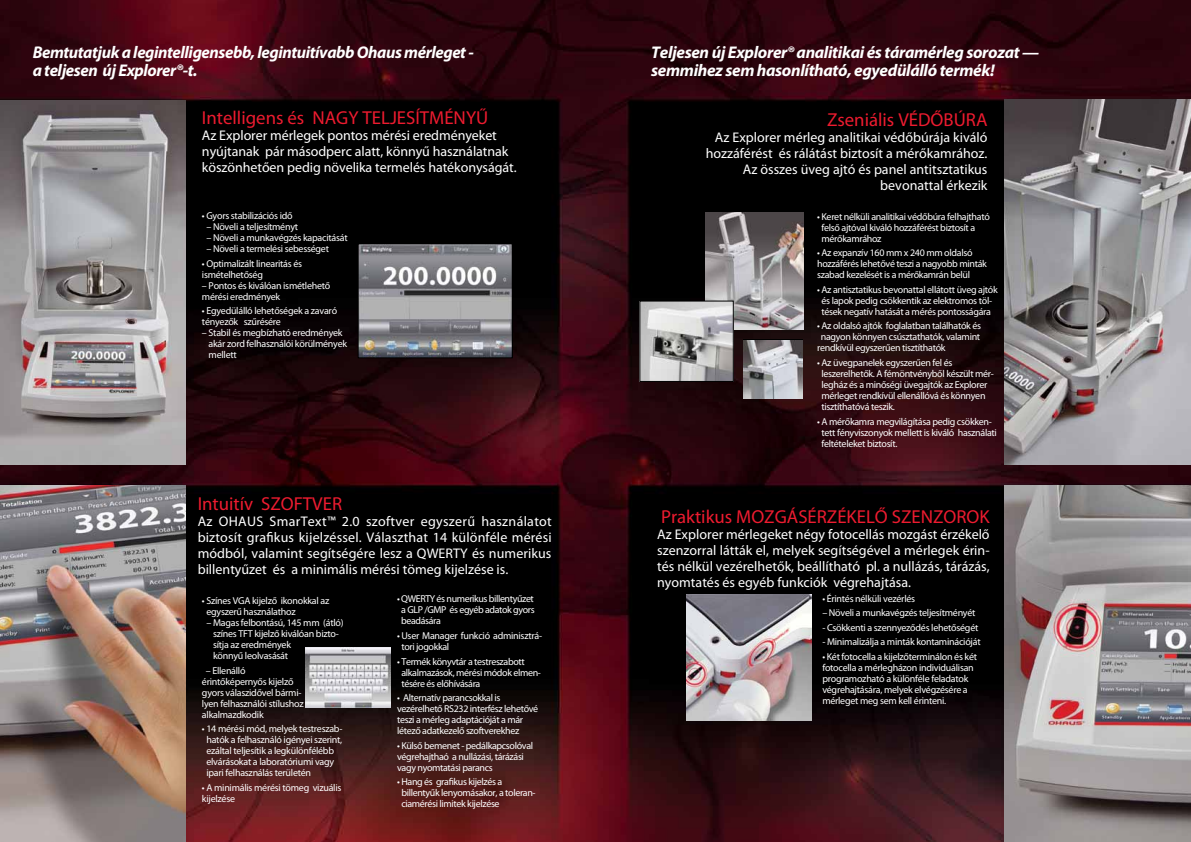
<style>
.page{position:relative;width:1191px;height:842px;background:#fff}
.page>*{position:absolute;margin:0;border:0;box-sizing:border-box;transform-origin:0 0}
.t1{font:18.8px "Myriad Pro";color:#ed1b2f}
.t2{font:italic 700 17px/18px "Myriad Pro";letter-spacing:-.02em;color:#fff}
.t3{font:14px/16px "Myriad Pro";color:#fff;text-align:justify}
.t4{font:10px/11px "Myriad Pro";letter-spacing:-.03em;color:#fff}
</style>
<div class="page">
<img style="left:0;top:0;width:1191px;height:842px">
<img style="left:1004px;top:486px;width:187px;height:356px">
<img style="left:0;top:486px;width:186px;height:356px">
<img style="left:1004px;top:100px;width:187px;height:365px">
<img style="left:360px;top:245px;width:151px;height:111px">
<div style="left:358px;top:243px;width:155px;height:115px;border:1px solid #000"></div>
<img style="left:305px;top:647px;width:85px;height:60px">
<img style="left:705px;top:212px;width:98px;height:117px">
<img style="left:641px;top:303px;width:90px;height:77px">
<img style="left:743px;top:340px;width:59px;height:59px">
<img style="left:686px;top:595px;width:125px;height:125px">
<img style="left:0;top:101px;width:186px;height:364px">
<h2 class="t2" style="left:33px;top:43px;width:442px">Bemtutatjuk a legintelligensebb, legintuitívabb Ohaus mérleget - a teljesen új Explorer®-t.</h2>
<h1 class="t1" style="left:202px;top:107px;width:288px">Intelligens és NAGY TELJESÍTMÉNYŰ</h1>
<h3 class="t3" style="left:202px;top:128px;width:316px;text-align:left">Az Explorer mérlegek pontos mérési eredményeket nyújtanak pár másodperc alatt, könnyű használatnak köszönhetően pedig növelika termelés hatékonyságát.</h3>
<p class="t4" style="left:202px;top:210px;width:92px">• Gyors stabilizációs idő</p>
<p class="t4" style="left:206px;top:221px;width:93px">– Növeli a teljesítményt</p>
<p class="t4" style="left:206px;top:232px;width:143px">– Növeli a munkavégzés kapacitását</p>
<p class="t4" style="left:206px;top:243px;width:124px">– Növeli a termelési sebességet</p>
<p class="t4" style="left:202px;top:258px;width:102px">• Optimalizált linearitás és ismételhetőség</p>
<p class="t4" style="left:202px;top:280px;width:130px">– Pontos és kiválóan ismétlehető mérési eredmények</p>
<p class="t4" style="left:202px;top:305px;width:137px">• Egyedülálló lehetőségek a zavaró tényezők szűrésére</p>
<p class="t4" style="left:209px;top:327px;width:140px;text-indent:-7px">– Stabil és megbízható eredmények akár zord felhasználói körülmények mellett</p>
<h1 class="t1" style="left:198px;top:492px;width:146px">Intuitív SZOFTVER</h1>
<h3 class="t3" style="left:198px;top:513px;width:356px">Az OHAUS SmarText™ 2.0 szoftver egyszerű használatot biztosít grafikus kijelzéssel. Választhat 14 különféle mérési módból, valamint segítségére lesz a QWERTY és numerikus billentyűzet és a minimális mérési tömeg kijelzése is.</h3>
<p class="t4" style="left:206px;top:595px;width:124px;text-indent:-4px">• Színes VGA kijelző ikonokkal az egyszerű használathoz</p>
<p class="t4" style="left:213px;top:617px;width:132px;text-indent:-7px">– Magas felbontású, 145 mm (átló) színes TFT kijelző kiválóan bizto&shy;sítja az eredmények<br>könnyű leolvasását</p>
<p class="t4" style="left:202px;top:665px;width:103px;text-indent:4px">– Ellenálló érintőképernyős kijelző gyors válaszidővel bármi&shy;lyen felhasználói stílushoz alkalmazdkodik</p>
<p class="t4" style="left:206px;top:723px;width:138px;text-indent:-4px">• 14 mérési mód, melyek testreszab&shy;hatók a felhasználó igényei szerint, ezáltal teljesítik a legkülönfélébb elvárásokat a laboratóriumi vagy ipari felhasználás területén</p>
<p class="t4" style="left:202px;top:782px;width:141px">• A minimális mérési tömeg vizuális kijelzése</p>
<p class="t4" style="left:401px;top:593px;width:135px;text-align:justify;text-indent:-4px">• QWERTY és numerikus billentyűzet a GLP /GMP és egyéb adatok gyors beadására</p>
<p class="t4" style="left:401px;top:630px;width:142px;text-indent:-4px">• User Manager funkció adminisztrá&shy;tori jogokkal</p>
<p class="t4" style="left:401px;top:655px;width:141px;text-indent:-4px">• Termék könyvtár a testreszabott alkalmazások, mérési módok elmen&shy;tésére és előhívására</p>
<p class="t4" style="left:397px;top:692px;width:143px">• Alternatív parancsokkal is vezérelhető RS232 interfész lehetővé teszi a mérleg adaptációját a már létező adatkezelő szoftverekhez</p>
<p class="t4" style="left:397px;top:740px;width:137px">• Külső bemenet - pedálkapcsolóval végrehajthaó a nullázási, tárázási vagy nyomtatási parancs</p>
<p class="t4" style="left:401px;top:776px;width:136px;text-indent:-4px">• Hang és grafikus kijelzés a billentyűk lenyomásakor, a toleran&shy;ciamérési limitek kijelzése</p>
<h2 class="t2" style="left:651px;top:43px;width:389px">Teljesen új Explorer® analitikai és táramérleg sorozat — semmihez sem hasonlítható, egyedülálló termék!</h2>
<h1 class="t1" style="left:827px;top:108px;width:162px">Zseniális VÉDŐBÚRA</h1>
<h3 class="t3" style="left:705px;top:129px;width:283px;text-align:right">Az Explorer mérleg analitikai védőbúrája kiváló hozzáférést és rálátást biztosít a mérőkamrához.<br>Az összes üveg ajtó és panel antitsztatikus bevonattal érkezik</h3>
<p class="t4" style="left:821px;top:210px;width:170px;text-indent:-4px">• Keret nélküli analitikai védőbúra felhajtható felső ajtóval kiváló hozzáférést biztosít a mérőkamrához</p>
<p class="t4" style="left:817px;top:247px;width:171px">• Az expanzív 160 mm x 240 mm oldalsó hozzáférés lehetővé teszi a nagyobb minták szabad kezelését is a mérőkamrán belül</p>
<p class="t4" style="left:817px;top:284px;width:182px;text-align:center">• Az antisztatikus bevonattal ellátott üveg ajtók és lapok pedig csökkentik az elektromos töl&shy;tések negatív hatását a mérés pontosságára</p>
<p class="t4" style="left:817px;top:320px;width:165px">• Az oldalsó ajtók foglalatban találhatók és</p>
<p class="t4" style="left:821px;top:331px;width:161px">nagyon könnyen csúsztathatók, valamint</p>
<p class="t4" style="left:817px;top:342px;width:130px">rendkívül egyszerűen tisztíthatók</p>
<p class="t4" style="left:821px;top:357px;width:174px;text-indent:-4px">• Az üvegpanelek egyszerűen fel és leszerelhetők. A fémöntvényből készült mér&shy;legház és a minőségi üvegajtók az Explorer mérleget rendkívül ellenállóvá és könnyen tisztíthatóvá teszik.</p>
<p class="t4" style="left:821px;top:415px;width:177px;text-indent:-4px">• A mérőkamra megvilágítása pedig csökken&shy;tett fényviszonyok mellett is kiváló használati feltételeket biztosít.</p>
<h1 class="t1" style="left:661px;top:505px;width:330px">Praktikus MOZGÁSÉRZÉKELŐ SZENZOROK</h1>
<h3 class="t3" style="left:657px;top:526px;width:334px">Az Explorer mérlegeket négy fotocellás mozgást érzékelő szenzorral látták el, melyek segítségével a mérlegek érin&shy;tés nélkül vezérelhetők, beállítható pl. a nullázás, tárázás, nyomtatés és egyéb funkciók végrehajtása.</h3>
<p class="t4" style="left:822px;top:593px;width:94px">• Érintés nélküli vezérlés</p>
<p class="t4" style="left:822px;top:607px;width:155px">– Növeli a munkavégzés teljesítményét</p>
<p class="t4" style="left:822px;top:622px;width:158px">- Csökkenti a szennyeződés lehetőségét</p>
<p class="t4" style="left:822px;top:636px;width:160px">- Minimalizálja a minták kontaminációját</p>
<p class="t4" style="left:822px;top:651px;width:156px">• Két fotocella a kijelzőterminálon és két fotocella a mérlegházon individuálisan programozható a különféle feladatok végrehajtására, melyek elvégzésére a mérleget meg sem kell érinteni.</p>
</div>
